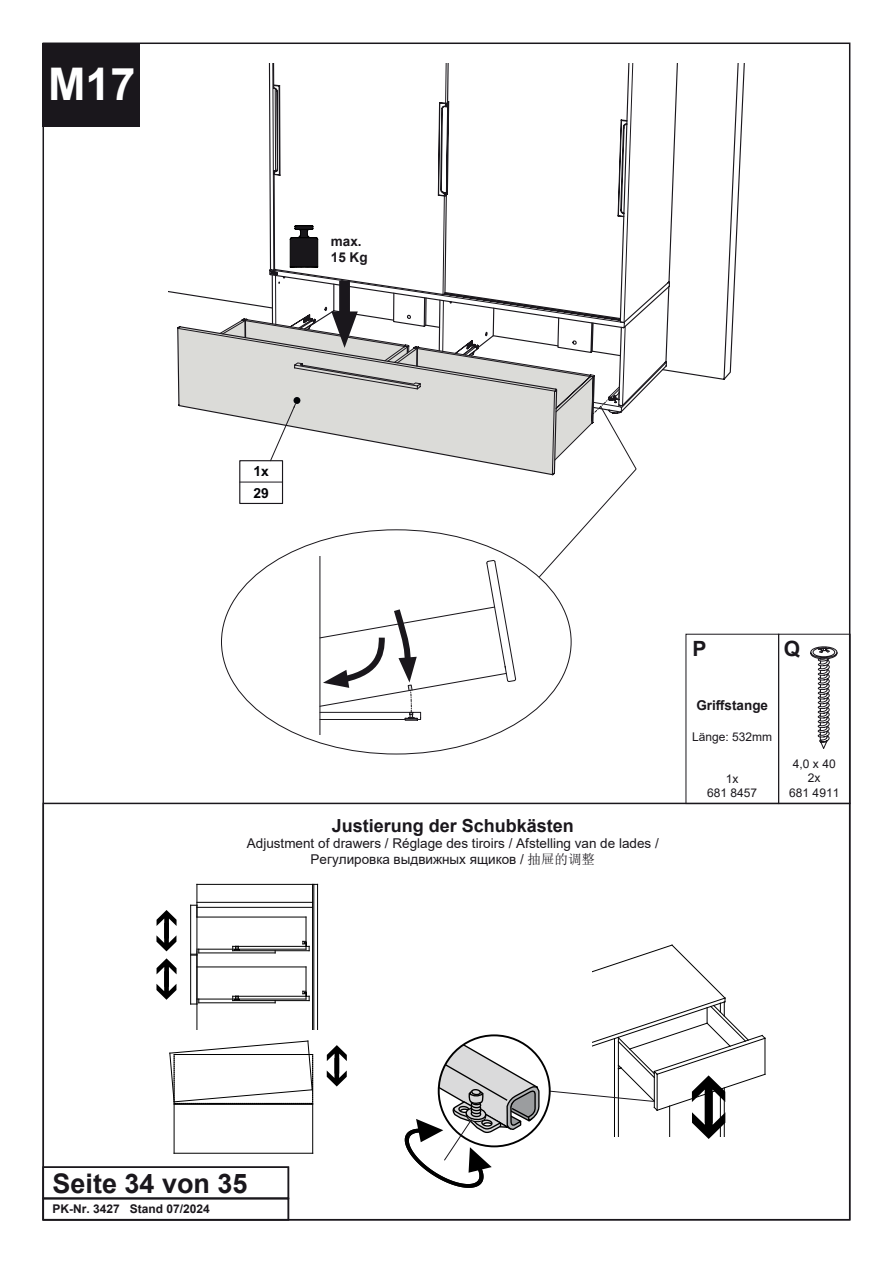
<style>
.page{position:relative;width:893px;height:1263px;background:#fff}
.page>*{position:absolute;margin:0;border:0;box-sizing:border-box;transform-origin:0 0}
.t1{font:700 45px "Arial";color:#fff}
.t2{font:700 27px "Arial";color:#1a171c}
.t3{font:700 21px "Arial";color:#1a171c}
.t4{font:700 18px "Arial";color:#1a171c}
.t5{font:700 13.95px/21.3px "Arial";color:#000206}
.t6{font:13.5px/16.2px "Arial";color:#1a171c;text-align:center}
.t7{font:700 13.5px/16.2px "Arial";color:#1a171c}
.t8{font:12px/14.4px "Arial";color:#1a171c;text-align:center}
.t9{font:700 12px "Arial";color:#1a171c}
.s1{font-family:"Sim Sun"}
</style>
<div class="page">
<div style="left:43px;top:43px;width:97px;height:83px;background:#1a171c"></div>
<svg style="left:810px;top:647px;width:27px;height:102px"></svg>
<div style="left:778px;top:634px;width:72px;height:170px;border:1px solid #1a171c"></div>
<div style="left:686px;top:634px;width:93px;height:170px;border:1px solid #1a171c"></div>
<svg style="left:684px;top:64px;width:61px;height:316px"></svg>
<svg style="left:168px;top:64px;width:516px;height:657px"></svg>
<div style="left:43px;top:1166px;width:246px;height:33px;border:2px solid #1a171c"></div>
<svg style="left:549px;top:944px;width:217px;height:195px"></svg>
<hr style="left:197px;top:905px;width:1px;height:49px;background:#000">
<hr style="left:197px;top:917px;width:109px;height:1px;background:#000">
<hr style="left:306px;top:917px;width:1px;height:32px;background:#000">
<hr style="left:197px;top:949px;width:109px;height:1px;background:#000">
<hr style="left:190px;top:905px;width:1px;height:49px;background:#000">
<hr style="left:317px;top:884px;width:1px;height:145px;background:#000">
<hr style="left:199px;top:953px;width:76px;height:1px;background:#000">
<hr style="left:233px;top:950px;width:76px;height:1px;background:#000">
<hr style="left:233px;top:946px;width:76px;height:1px;background:#000">
<hr style="left:197px;top:951px;width:1px;height:78px;background:#000">
<svg style="left:232px;top:946px;width:8px;height:5px"></svg>
<svg style="left:303px;top:941px;width:7px;height:10px"></svg>
<hr style="left:312px;top:884px;width:1px;height:145px;background:#000">
<hr style="left:314px;top:884px;width:1px;height:145px;background:#000">
<hr style="left:197px;top:884px;width:1px;height:33px;background:#000">
<hr style="left:197px;top:902px;width:116px;height:1px;background:#000">
<hr style="left:197px;top:907px;width:116px;height:1px;background:#000">
<hr style="left:197px;top:884px;width:121px;height:1px;background:#000">
<hr style="left:197px;top:967px;width:109px;height:1px;background:#000">
<hr style="left:306px;top:967px;width:1px;height:32px;background:#000">
<hr style="left:197px;top:999px;width:109px;height:1px;background:#000">
<hr style="left:190px;top:955px;width:1px;height:49px;background:#000">
<svg style="left:191px;top:949px;width:9px;height:7px"></svg>
<svg style="left:191px;top:999px;width:9px;height:6px"></svg>
<hr style="left:199px;top:1002px;width:76px;height:1px;background:#000">
<hr style="left:233px;top:1000px;width:76px;height:1px;background:#000">
<hr style="left:233px;top:996px;width:76px;height:1px;background:#000">
<svg style="left:232px;top:996px;width:8px;height:5px"></svg>
<svg style="left:303px;top:991px;width:7px;height:9px"></svg>
<svg style="left:156px;top:910px;width:21px;height:41px"></svg>
<svg style="left:156px;top:958px;width:21px;height:42px"></svg>
<hr style="left:174px;top:1104px;width:1px;height:49px;background:#000">
<hr style="left:312px;top:1104px;width:1px;height:49px;background:#000">
<hr style="left:174px;top:1104px;width:139px;height:1px;background:#000">
<hr style="left:174px;top:1153px;width:139px;height:1px;background:#000">
<svg style="left:169px;top:1040px;width:144px;height:64px"></svg>
<svg style="left:327px;top:1045px;width:20px;height:41px"></svg>
<svg style="left:404px;top:1035px;width:139px;height:153px"></svg>
<div style="left:43px;top:803px;width:807px;height:417px;border:2px solid #1a171c"></div>
<h1 class="t1" style="left:48px;top:53px;width:89px">M17</h1>
<p class="t7" style="left:331px;top:233px;width:38px">max.<br>15 Kg</p>
<p class="t5" style="left:253px;top:461px;width:17px">1x<br>29</p>
<h3 class="t4" style="left:332px;top:813px;width:244px">Justierung der Schubkästen</h3>
<p class="t6" style="left:247px;top:835px;width:413px">Adjustment of drawers / Réglage des tiroirs / Afstelling van de lades /<br>Регулировка выдвижных ящиков / <span class="s1">抽屉的调整</span></p>
<h3 class="t3" style="left:692px;top:633px;width:16px">P</h3>
<h3 class="t3" style="left:784px;top:633px;width:18px">Q</h3>
<p class="t7" style="left:696px;top:698px;width:73px">Griffstange</p>
<p class="t8" style="left:692px;top:729px;width:82px">Länge: 532mm</p>
<p class="t8" style="left:707px;top:771px;width:52px">1x<br>681 8457</p>
<p class="t8" style="left:789px;top:756px;width:52px">4,0 x 40<br>2x<br>681 4911</p>
<h2 class="t2" style="left:53px;top:1164px;width:197px">Seite 34 von 35</h2>
<p class="t9" style="left:53px;top:1201px;width:159px">PK-Nr. 3427 Stand 07/2024</p>
</div>
